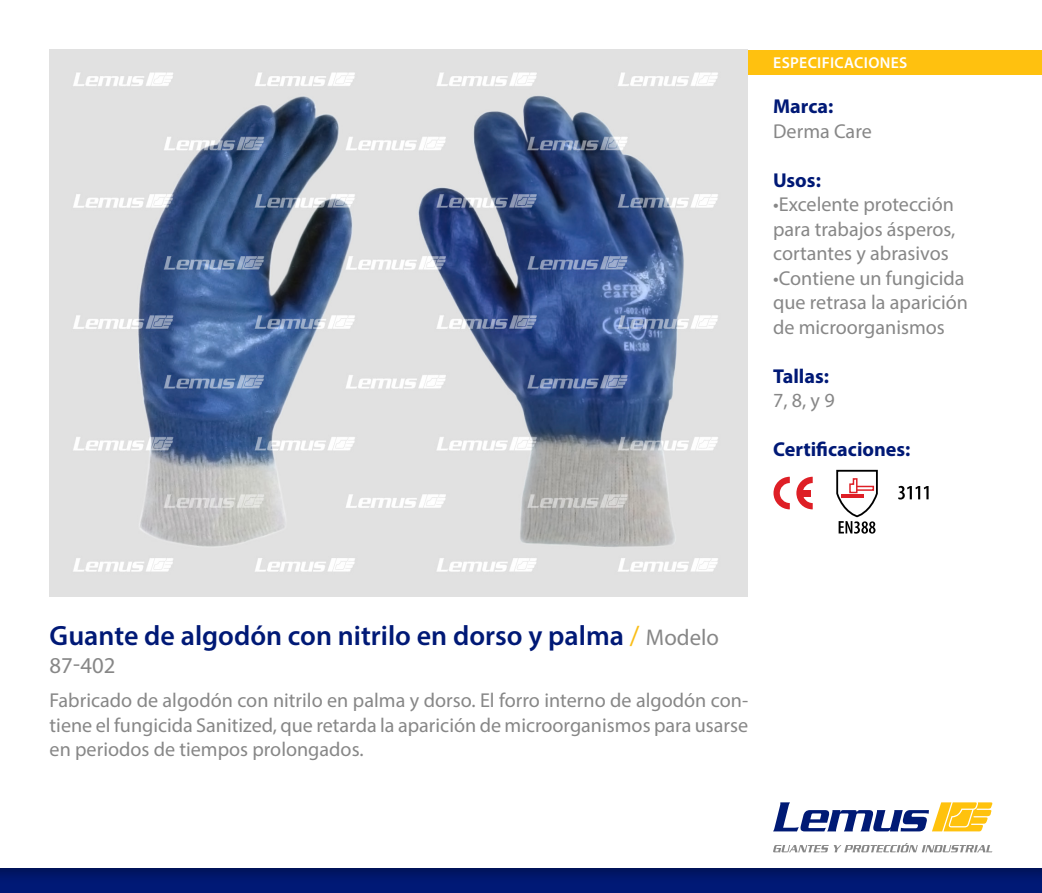
<style>
.page{position:relative;width:1042px;height:893px;background:#fff}
.page>*{position:absolute;margin:0;border:0;box-sizing:border-box;transform-origin:0 0}
.t1{font:600 28px "Myriad Pro";color:#001976}
.t2{font:22.75px "Myriad Pro";color:#878787}
.t3{font:20.12px/24.5px "Myriad Pro";color:#878787;text-align:justify}
.t4{font:700 20.12px "Myriad Pro";color:#001976}
.t5{font:600 15.75px "Myriad Pro";letter-spacing:.02em;color:#fff}
.s1{font-weight:400;color:#fabe19}
.s2{font-weight:400;font-size:22.75px;color:#878787}
</style>
<div class="page">
<img style="left:50px;top:50px;width:697px;height:546px">
<img style="left:0;top:868px;width:1042px;height:25px">
<div style="left:748px;top:50px;width:294px;height:24px;background:#ffc10f"></div>
<svg style="left:773px;top:802px;width:219px;height:29px"></svg>
<svg style="left:773px;top:843px;width:219px;height:9px"></svg>
<svg style="left:773px;top:477px;width:17px;height:32px"></svg>
<svg style="left:796px;top:477px;width:17px;height:32px"></svg>
<div style="left:800px;top:490px;width:11px;height:6px;background:#de1f26"></div>
<svg style="left:836px;top:469px;width:42px;height:65px"></svg>
<svg style="left:898px;top:486px;width:30px;height:13px"></svg>
<p class="t5" style="left:773px;top:53px;width:136px">ESPECIFICACIONES</p>
<p class="t4" style="left:773px;top:93px;width:62px">Marca:</p>
<p class="t3" style="left:773px;top:118px;width:100px">Derma Care</p>
<p class="t4" style="left:773px;top:167px;width:49px">Usos:</p>
<p class="t3" style="left:773px;top:192px;width:184px">•Excelente protección para trabajos ásperos, cortantes y abrasivos</p>
<p class="t3" style="left:773px;top:265px;width:196px;text-align:left">•Contiene un fungicida que retrasa la aparición de microorganismos</p>
<p class="t4" style="left:773px;top:363px;width:57px">Tallas:</p>
<p class="t3" style="left:773px;top:388px;width:63px">7, 8, y 9</p>
<p class="t4" style="left:773px;top:436px;width:139px">Certificaciones:</p>
<h1 class="t1" style="left:50px;top:618px;width:671px">Guante de algodón con nitrilo en dorso y palma <span class="s1">/</span> <span class="s2">Modelo</span></h1>
<p class="t2" style="left:50px;top:651px;width:67px">87-402</p>
<p class="t3" style="left:50px;top:688px;width:700px">Fabricado de algodón con nitrilo en palma y dorso. El forro interno de algodón con&shy;tiene el fungicida Sanitized, que retarda la aparición de microorganismos para usarse en periodos de tiempos prolongados.</p>
</div>
